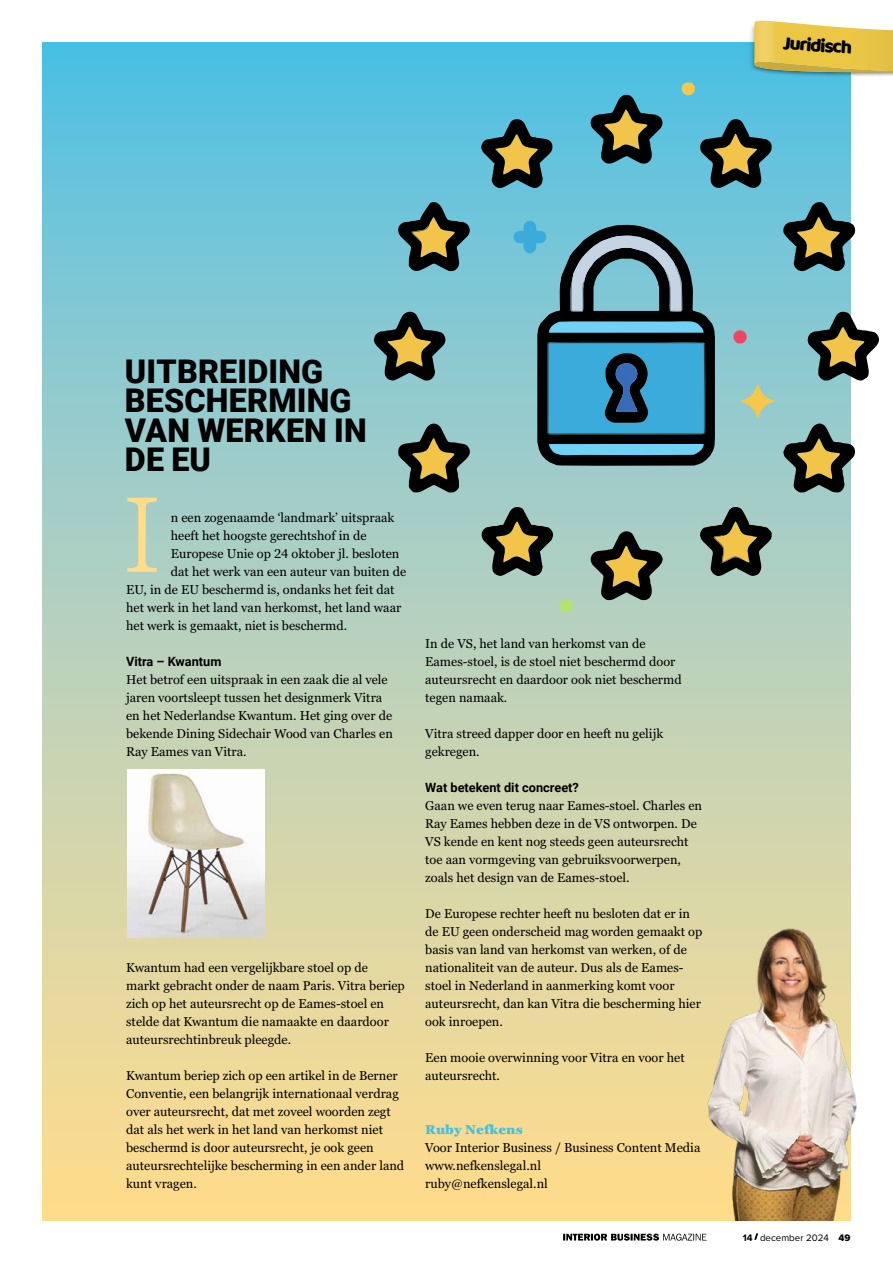
<style>
.page{position:relative;width:893px;height:1263px;background:#fff}
.page>*{position:absolute;margin:0;border:0;box-sizing:border-box;transform-origin:0 0}
.t1{font:300 106.95px "Georgia Pro";color:#ffdc8a}
.t2{font:900 32.7px/29.4px "Roboto";letter-spacing:.005em;color:#000}
.t3{font:12.75px/18px "Georgia Pro";color:#000}
.t4{font:700 12.75px "Roboto";color:#000}
.t5{font:900 12.75px "Georgia Pro";color:#44bfe3}
.t6{font:9.75px "Proxima Nova";color:#000}
.s1{font-weight:700}
.s2{font-family:"Proxima Nova Extrabld"}
</style>
<div class="page">
<svg style="left:563px;top:1233px;width:143px;height:8px"></svg>
<div style="left:43px;top:43px;width:807px;height:1177px;background:linear-gradient(to bottom,#57c1e8,#ffde8e)"></div>
<img style="left:663px;top:872px;width:194px;height:348px">
<img style="left:746px;top:20px;width:147px;height:58px">
<svg style="left:741px;top:385px;width:34px;height:32px"></svg>
<svg style="left:682px;top:83px;width:13px;height:12px"></svg>
<svg style="left:700px;top:119px;width:72px;height:70px;background:#4c6c64"></svg>
<svg style="left:806px;top:312px;width:73px;height:69px"></svg>
<svg style="left:783px;top:202px;width:73px;height:70px;background:#5d7266"></svg>
<svg style="left:591px;top:95px;width:72px;height:70px;background:#4b6d65"></svg>
<svg style="left:591px;top:530px;width:72px;height:70px;background:#6b725a"></svg>
<svg style="left:374px;top:311px;width:72px;height:70px;background:#5c7060"></svg>
<svg style="left:398px;top:421px;width:74px;height:72px;background:#677663"></svg>
<svg style="left:783px;top:424px;width:72px;height:69px;background:#69725e"></svg>
<svg style="left:480px;top:507px;width:74px;height:70px;background:#6c745e"></svg>
<svg style="left:481px;top:117px;width:72px;height:72px;background:#4d7069"></svg>
<svg style="left:733px;top:330px;width:14px;height:14px"></svg>
<svg style="left:560px;top:599px;width:14px;height:13px"></svg>
<svg style="left:512px;top:219px;width:203px;height:247px;background:#498396"></svg>
<svg style="left:698px;top:507px;width:74px;height:69px;background:#6b735c"></svg>
<svg style="left:398px;top:202px;width:74px;height:71px;background:#557268"></svg>
<img style="left:127px;top:770px;width:137px;height:167px">
<svg style="left:754px;top:21px;width:139px;height:52px;background:#e3c75c"></svg>
<h2 class="t2" style="left:125px;top:355px;width:243px">UITBREIDING<br>BESCHERMING<br>VAN WERKEN IN<br>DE EU</h2>
<h1 class="t1" style="left:123px;top:474px;width:40px">I</h1>
<p class="t3" style="left:171px;top:509px;width:225px">n een zogenaamde ‘landmark’ uitspraak</p>
<p class="t3" style="left:171px;top:527px;width:197px">heeft het hoogste gerechtshof in de</p>
<p class="t3" style="left:171px;top:545px;width:230px">Europese Unie op 24 oktober jl. besloten</p>
<p class="t3" style="left:171px;top:563px;width:237px">dat het werk van een auteur van buiten de</p>
<p class="t3" style="left:126px;top:581px;width:270px">EU, in de EU beschermd is, ondanks het feit dat</p>
<p class="t3" style="left:126px;top:599px;width:277px">het werk in het land van herkomst, het land waar</p>
<p class="t3" style="left:126px;top:617px;width:223px">het werk is gemaakt, niet is beschermd.</p>
<p class="t4" style="left:126px;top:653px;width:97px">Vitra – Kwantum</p>
<p class="t3" style="left:126px;top:671px;width:268px">Het betrof een uitspraak in een zaak die al vele jaren voortsleept tussen het designmerk Vitra en het Nederlandse Kwantum. Het ging over de bekende Dining Sidechair Wood van Charles en Ray Eames van Vitra.</p>
<p class="t3" style="left:126px;top:959px;width:280px">Kwantum had een vergelijkbare stoel op de markt gebracht onder de naam Paris. Vitra beriep zich op het auteursrecht op de Eames-stoel en stelde dat Kwantum die namaakte en daardoor auteursrechtinbreuk pleegde.</p>
<p class="t3" style="left:126px;top:1067px;width:280px">Kwantum beriep zich op een artikel in de Berner Conventie, een belangrijk internationaal verdrag over auteursrecht, dat met zoveel woorden zegt dat als het werk in het land van herkomst niet beschermd is door auteursrecht, je ook geen auteursrechtelijke bescherming in een ander land kunt vragen.</p>
<p class="t3" style="left:425px;top:635px;width:258px">In de VS, het land van herkomst van de Eames-stoel, is de stoel niet beschermd door auteursrecht en daardoor ook niet beschermd tegen namaak.</p>
<p class="t3" style="left:425px;top:725px;width:239px">Vitra streed dapper door en heeft nu gelijk gekregen.</p>
<p class="t4" style="left:425px;top:779px;width:155px">Wat betekent dit concreet?</p>
<p class="t3" style="left:425px;top:797px;width:278px">Gaan we even terug naar Eames-stoel. Charles en Ray Eames hebben deze in de VS ontworpen. De VS kende en kent nog steeds geen auteursrecht toe aan vormgeving van gebruiksvoorwerpen, zoals het design van de Eames-stoel.</p>
<p class="t3" style="left:425px;top:905px;width:279px">De Europese rechter heeft nu besloten dat er in de EU geen onderscheid mag worden gemaakt op basis van land van herkomst van werken, of de nationaliteit van de auteur. Dus als de Eames&shy;stoel in Nederland in aanmerking komt voor auteursrecht, dan kan Vitra die bescherming hier ook inroepen.</p>
<p class="t3" style="left:425px;top:1049px;width:261px">Een mooie overwinning voor Vitra en voor het auteursrecht.</p>
<p class="t5" style="left:425px;top:1122px;width:99px">Ruby Nefkens</p>
<p class="t3" style="left:425px;top:1139px;width:277px">Voor Interior Business / Business Content Media www.nefkenslegal.nl<br>ruby@nefkenslegal.nl</p>
<p class="t6" style="left:743px;top:1230px;width:109px"><span class="s1">14</span> <sup>/</sup> december 2024 <span class="s2">49</span></p>
</div>
